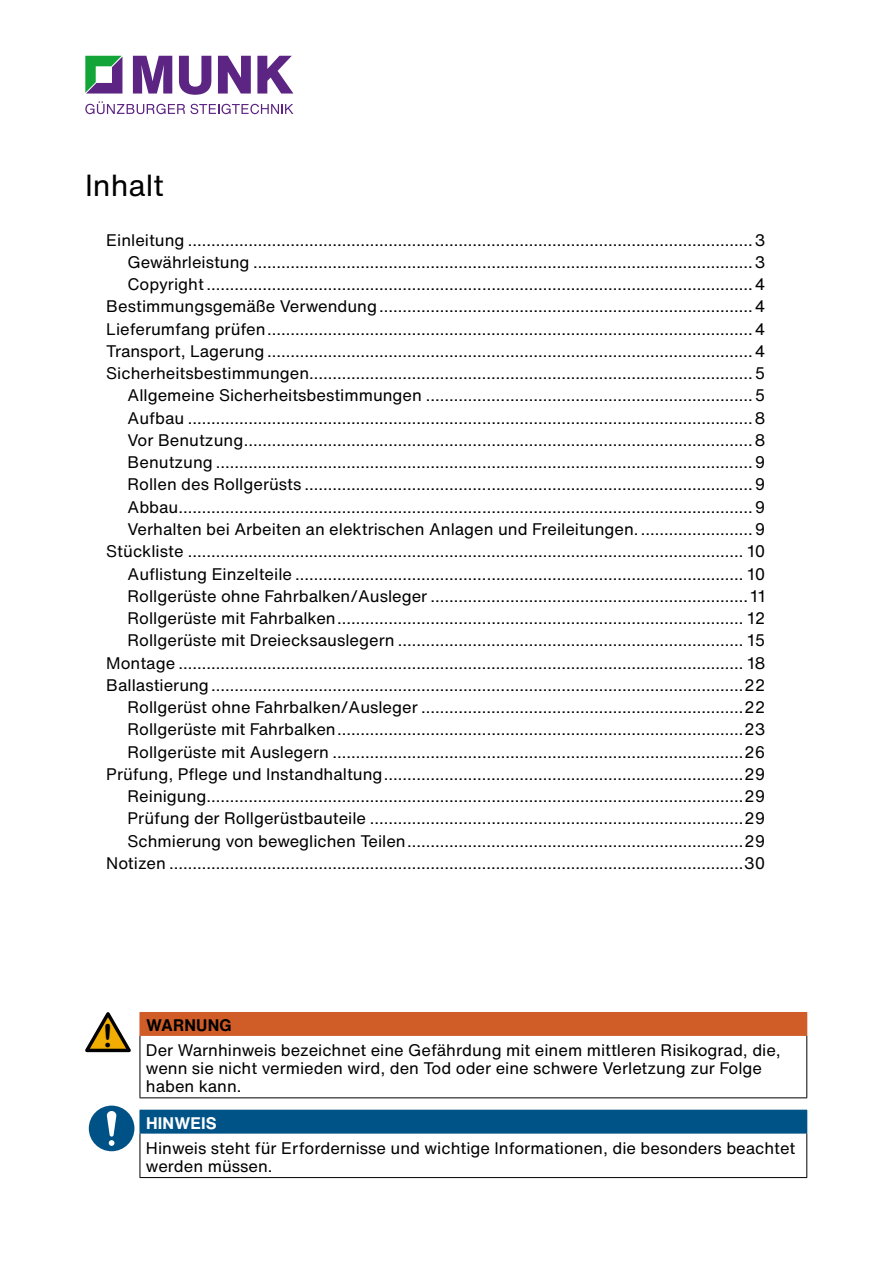
<style>
.page{position:relative;width:893px;height:1263px;background:#fff}
.page>*{position:absolute;margin:0;border:0;box-sizing:border-box;transform-origin:0 0}
.t1{font:31.8px "Arial Rounded MT Bold";color:#000}
.t2{font:30px "Helvetica Now Text";color:#000}
.t3{font:16.5px/22.2px "Helvetica Now Text";color:#000}
.t4{font:700 16.5px "Helvetica Now Text";letter-spacing:.01em;color:#fff}
.t5{font:700 16.5px "Helvetica Now Text";letter-spacing:.01em;color:#000}
</style>
<div class="page">
<svg style="left:85px;top:56px;width:37px;height:38px"></svg>
<svg style="left:133px;top:56px;width:39px;height:38px"></svg>
<svg style="left:179px;top:56px;width:32px;height:39px"></svg>
<svg style="left:218px;top:56px;width:33px;height:38px"></svg>
<svg style="left:257px;top:56px;width:36px;height:38px"></svg>
<svg style="left:85px;top:101px;width:208px;height:13px"></svg>
<div style="left:140px;top:1110px;width:667px;height:23px;background:#005387"></div>
<hr style="left:140px;top:1133px;width:667px;height:1px;background:#005387">
<hr style="left:140px;top:1133px;width:1px;height:44px;background:#000">
<hr style="left:806px;top:1133px;width:1px;height:44px;background:#000">
<hr style="left:140px;top:1177px;width:667px;height:1px;background:#000">
<div style="left:140px;top:1012px;width:667px;height:23px;background:#d05d28"></div>
<hr style="left:140px;top:1035px;width:667px;height:1px;background:#d05d28">
<hr style="left:140px;top:1036px;width:1px;height:61px;background:#000">
<hr style="left:806px;top:1036px;width:1px;height:61px;background:#000">
<hr style="left:140px;top:1097px;width:667px;height:1px;background:#000">
<svg style="left:85px;top:1012px;width:46px;height:41px"></svg>
<div style="left:89px;top:1105px;width:45px;height:46px;background:#005286;border-radius:50%"></div>
<svg style="left:107px;top:1111px;width:9px;height:35px"></svg>
<h2 class="t2" style="left:85px;top:163px;width:80px">Inhalt</h2>
<p class="t3" style="left:106px;top:228px;width:661px;text-align:right">Einleitung .........................................................................................................................3<br>Gewährleistung ...........................................................................................................3<br>Copyright.....................................................................................................................4<br>Bestimmungsgemäße Verwendung................................................................................4<br>Lieferumfang prüfen........................................................................................................4<br>Transport, Lagerung ........................................................................................................4<br>Sicherheitsbestimmungen...............................................................................................5<br>Allgemeine Sicherheitsbestimmungen ......................................................................5<br>Aufbau .........................................................................................................................8<br>Vor Benutzung.............................................................................................................8<br>Benutzung ...................................................................................................................9<br>Rollen des Rollgerüsts ................................................................................................9<br>Abbau...........................................................................................................................9<br>Verhalten bei Arbeiten an elektrischen Anlagen und Freileitungen.........................9<br>Stückliste ....................................................................................................................... 10<br>Auflistung Einzelteile ................................................................................................ 10<br>Rollgerüste ohne Fahrbalken/Ausleger .................................................................... 11<br>Rollgerüste mit Fahrbalken....................................................................................... 12<br>Rollgerüste mit Dreiecksauslegern .......................................................................... 15<br>Montage ......................................................................................................................... 18<br>Ballastierung..................................................................................................................22<br>Rollgerüst ohne Fahrbalken/Ausleger .....................................................................22<br>Rollgerüste mit Fahrbalken.......................................................................................23<br>Rollgerüste mit Auslegern ........................................................................................26<br>Prüfung, Pflege und Instandhaltung.............................................................................29<br>Reinigung...................................................................................................................29<br>Prüfung der Rollgerüstbauteile ................................................................................29<br>Schmierung von beweglichen Teilen........................................................................29<br>Notizen ...........................................................................................................................30</p>
<h1 class="t1" style="left:103px;top:1017px;width:12px">!</h1>
<p class="t5" style="left:146px;top:1013px;width:87px">WARNUNG</p>
<p class="t3" style="left:146px;top:1040px;width:636px;line-height:18px">Der Warnhinweis bezeichnet eine Gefährdung mit einem mittleren Risikograd, die, wenn sie nicht vermieden wird, den Tod oder eine schwere Verletzung zur Folge haben kann.</p>
<p class="t4" style="left:146px;top:1110px;width:72px">HINWEIS</p>
<p class="t3" style="left:146px;top:1138px;width:651px;line-height:18px">Hinweis steht für Erfordernisse und wichtige Informationen, die besonders beachtet werden müssen.</p>
</div>
